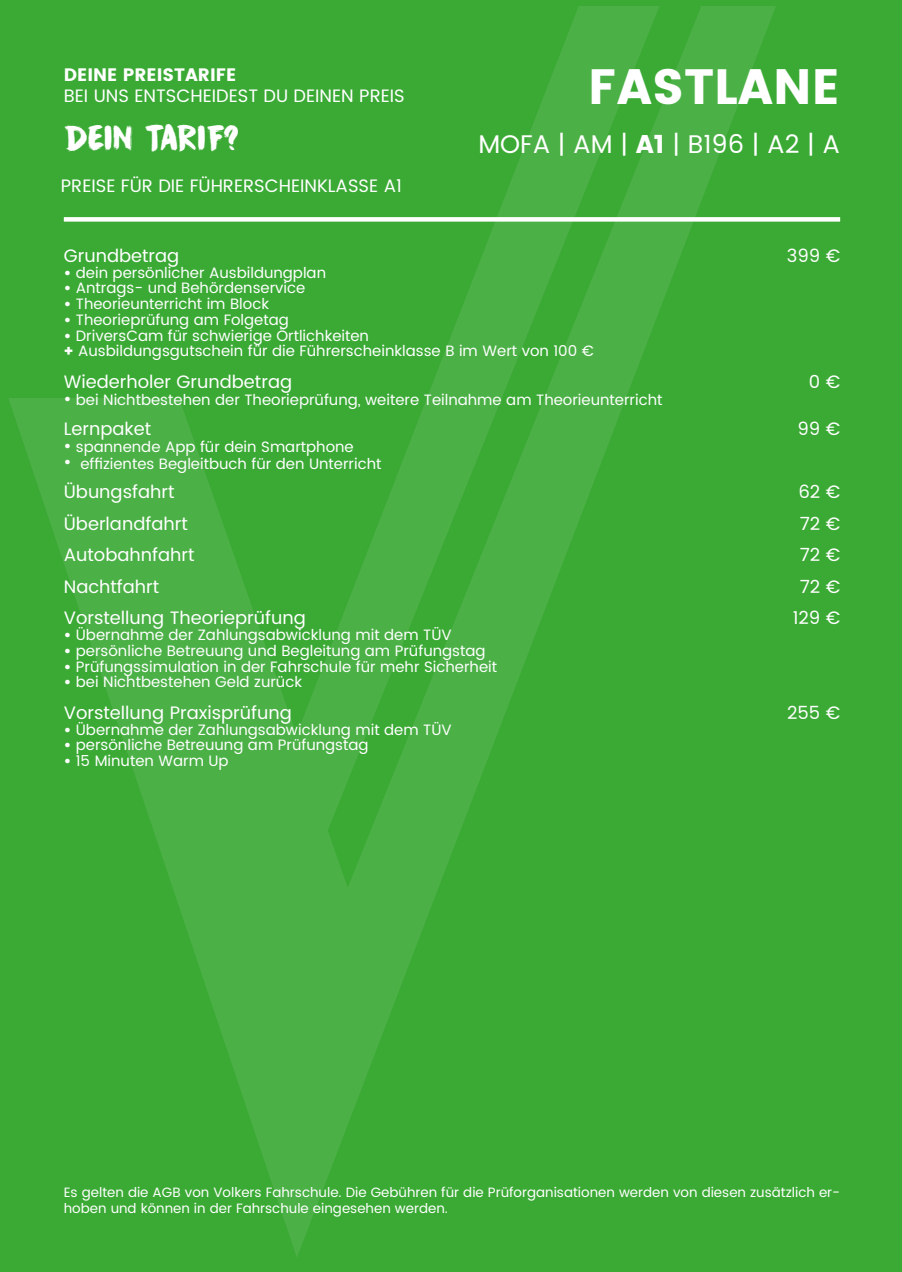
<style>
.page{position:relative;width:902px;height:1272px;background:#fff}
.page>*{position:absolute;margin:0;border:0;box-sizing:border-box;transform-origin:0 0}
.t1{font:49.5px "Poppins";color:#fff}
.t2{font:31.5px "DK Cinnabar Brush";letter-spacing:-.025em;color:#fff}
.t3{font:25.5px "Poppins";color:#fff}
.Absatzformat_1{font:18px "Poppins";color:#fff}
.t4{font:18px "Poppins";color:#fff}
.Absatzformat_1-2{font:15px "Poppins";color:#fff}
.t5{font:13.5px/16.2px "Poppins";color:#fff}
.s1{font-style:inherit}
</style>
<div class="page">
<div style="left:0;top:0;width:901px;height:1271px;background:#3baa35"></div>
<img style="left:9px;top:6px;width:766px;height:1250px">
<div style="left:64px;top:217px;width:776px;height:5px;background:#fff"></div>
<p class="t4" style="left:64px;top:64px;width:174px">DEINE PREISTARIFE</p>
<p class="Absatzformat_1" style="left:64px;top:83px;width:342px">BEI UNS ENTSCHEIDEST DU DEINEN PREIS</p>
<p class="t2" style="left:64px;top:116px;width:177px">DEIN TARIF?</p>
<p class="t3" style="left:478px;top:125px;width:363px">MOFA | AM | <span class="s1">A1</span> | B196 | A2 | A</p>
<p class="Absatzformat_1" style="left:61px;top:173px;width:342px">PREISE FÜR DIE FÜHRERSCHEINKLASSE A1</p>
<p class="t1" style="left:588px;top:58px;width:253px">FASTLANE</p>
<p class="Absatzformat_1" style="left:64px;top:242px;width:117px">Grundbetrag</p>
<p class="Absatzformat_1" style="left:786px;top:242px;width:55px">399 €</p>
<p class="Absatzformat_1-2" style="left:64px;top:261px;width:264px"><span class="s1">•</span> dein persönlicher Ausbildungplan</p>
<p class="Absatzformat_1-2" style="left:64px;top:277px;width:243px"><span class="s1">•</span> Antrags- und Behördenservice</p>
<p class="Absatzformat_1-2" style="left:64px;top:293px;width:207px"><span class="s1">•</span> Theorieunterricht im Block</p>
<p class="Absatzformat_1-2" style="left:64px;top:309px;width:226px"><span class="s1">•</span> Theorieprüfung am Folgetag</p>
<p class="Absatzformat_1-2" style="left:64px;top:324px;width:307px"><span class="s1">•</span> DriversCam für schwierige Örtlichkeiten</p>
<p class="Absatzformat_1-2" style="left:64px;top:340px;width:531px"><span class="s1">+</span> Ausbildungsgutschein für die Führerscheinklasse B im Wert von 100 €</p>
<p class="Absatzformat_1" style="left:64px;top:368px;width:230px">Wiederholer Grundbetrag</p>
<p class="Absatzformat_1" style="left:808px;top:368px;width:33px">0 €</p>
<p class="Absatzformat_1-2" style="left:64px;top:389px;width:600px"><span class="s1">•</span> bei Nichtbestehen der Theorieprüfung, weitere Teilnahme am Theorieunterricht</p>
<p class="Absatzformat_1" style="left:64px;top:416px;width:89px">Lernpaket</p>
<p class="Absatzformat_1" style="left:797px;top:416px;width:44px">99 €</p>
<p class="Absatzformat_1-2" style="left:64px;top:436px;width:291px"><span class="s1">•</span> spannende App für dein Smartphone</p>
<p class="Absatzformat_1-2" style="left:64px;top:453px;width:319px"><span class="s1">•</span> effizientes Begleitbuch für den Unterricht</p>
<p class="Absatzformat_1" style="left:64px;top:479px;width:112px">Übungsfahrt</p>
<p class="Absatzformat_1" style="left:798px;top:479px;width:43px">62 €</p>
<p class="Absatzformat_1" style="left:64px;top:510px;width:125px">Überlandfahrt</p>
<p class="Absatzformat_1" style="left:799px;top:510px;width:42px">72 €</p>
<p class="Absatzformat_1" style="left:64px;top:542px;width:132px">Autobahnfahrt</p>
<p class="Absatzformat_1" style="left:799px;top:542px;width:42px">72 €</p>
<p class="Absatzformat_1" style="left:64px;top:573px;width:97px">Nachtfahrt</p>
<p class="Absatzformat_1" style="left:799px;top:573px;width:42px">72 €</p>
<p class="Absatzformat_1" style="left:64px;top:605px;width:243px">Vorstellung Theorieprüfung</p>
<p class="Absatzformat_1" style="left:792px;top:605px;width:49px">129 €</p>
<p class="Absatzformat_1-2" style="left:64px;top:624px;width:389px"><span class="s1">•</span> Übernahme der Zahlungsabwicklung mit dem TÜV</p>
<p class="Absatzformat_1-2" style="left:64px;top:639px;width:423px"><span class="s1">•</span> persönliche Betreuung und Begleitung am Prüfungstag</p>
<p class="Absatzformat_1-2" style="left:64px;top:655px;width:435px"><span class="s1">•</span> Prüfungssimulation in der Fahrschule für mehr Sicherheit</p>
<p class="Absatzformat_1-2" style="left:64px;top:671px;width:240px"><span class="s1">•</span> bei Nichtbestehen Geld zurück</p>
<p class="Absatzformat_1" style="left:64px;top:699px;width:229px">Vorstellung Praxisprüfung</p>
<p class="Absatzformat_1" style="left:787px;top:699px;width:55px">255 €</p>
<p class="Absatzformat_1-2" style="left:64px;top:718px;width:389px"><span class="s1">•</span> Übernahme der Zahlungsabwicklung mit dem TÜV</p>
<p class="Absatzformat_1-2" style="left:64px;top:734px;width:306px"><span class="s1">•</span> persönliche Betreuung am Prüfungstag</p>
<p class="Absatzformat_1-2" style="left:64px;top:750px;width:166px"><span class="s1">•</span> 15 Minuten Warm Up</p>
<p class="t5" style="left:64px;top:1184px;width:777px">Es gelten die AGB von Volkers Fahrschule. Die Gebühren für die Prüforganisationen werden von diesen zusätzlich er&shy;hoben und können in der Fahrschule eingesehen werden.</p>
</div>
